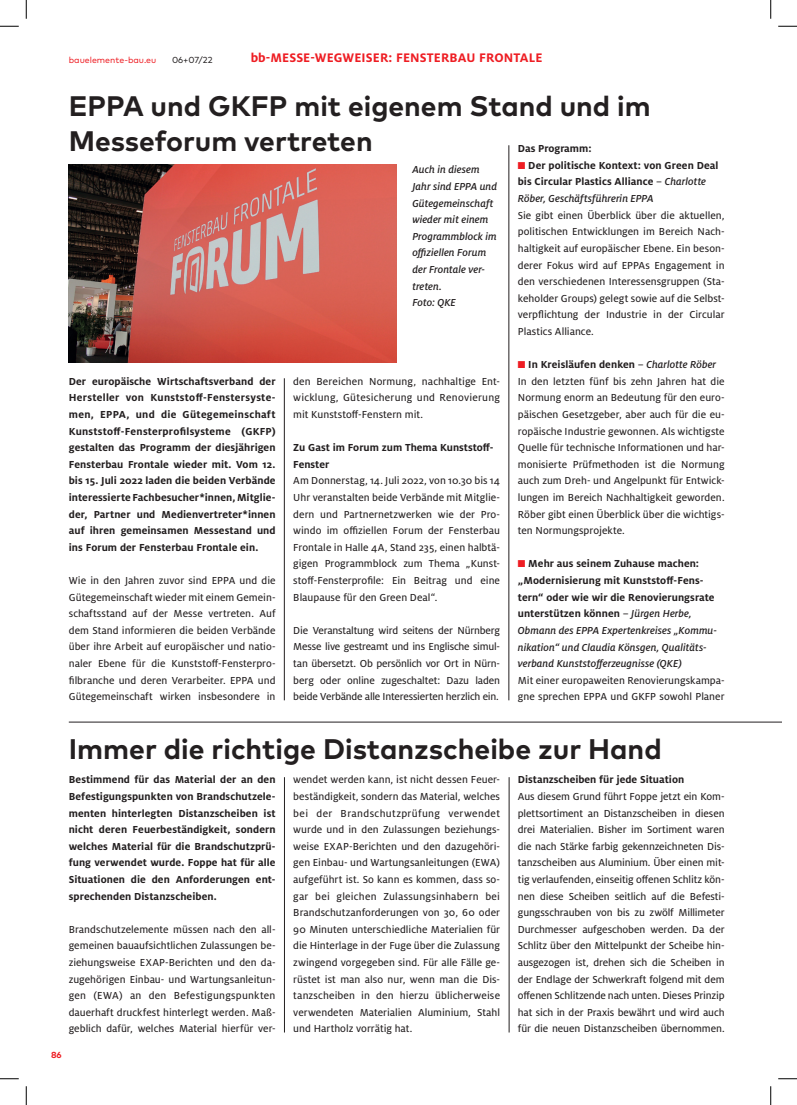
<style>
.page{position:relative;width:797px;height:1105px;background:#fff}
.page>*{position:absolute;margin:0;border:0;box-sizing:border-box;transform-origin:0 0}
.t1{font:700 28.38px "Mark Pro";color:#231f20}
.t2{font:700 28.25px/34.6px "Mark Pro";color:#231f20}
.t3{font:700 13.75px "Milo Pro";letter-spacing:.01em;color:#ee1d23}
.t4{font:11.25px/16.6px "Milo Pro Text";color:#231f20;text-align:justify}
.t5{font:700 11.25px/16.6px "Milo Pro";letter-spacing:.005em;color:#231f20;text-align:justify}
.t6{font:italic 500 11.25px/16.6px "Milo Pro";letter-spacing:.005em;color:#231f20}
.t7{font:8.75px "Mark Pro";color:#ee1d23}
.t8{font:8.75px "Mark Pro";color:#231f20}
.t9{font:700 8.75px "Mark Pro";color:#ee1d23}
.s1{color:#ee1d23}
.s2{font-family:"Milo Pro Text";font-weight:400}
.s3{font-weight:500;font-style:italic}
.s4{font-weight:700;font-style:normal}
.s5{font-family:"Milo Pro Text";font-weight:400;font-style:normal}
</style>
<div class="page">
<hr style="left:284px;top:378px;width:1px;height:322px;background:#231f20">
<hr style="left:508px;top:145px;width:1px;height:555px;background:#231f20">
<img style="left:69px;top:164px;width:328px;height:199px">
<hr style="left:284px;top:777px;width:1px;height:255px;background:#231f20">
<hr style="left:509px;top:777px;width:1px;height:255px;background:#231f20">
<hr style="left:69px;top:722px;width:712px;height:1px;background:#231f20">
<svg style="left:0;top:25px;width:19px;height:2px"></svg>
<svg style="left:778px;top:25px;width:19px;height:2px"></svg>
<svg style="left:0;top:1078px;width:19px;height:1px"></svg>
<svg style="left:778px;top:1078px;width:19px;height:1px"></svg>
<svg style="left:25px;top:0;width:2px;height:19px"></svg>
<svg style="left:25px;top:1086px;width:2px;height:19px"></svg>
<svg style="left:770px;top:0;width:1px;height:19px"></svg>
<svg style="left:770px;top:1086px;width:1px;height:19px"></svg>
<p class="t7" style="left:69px;top:54px;width:89px">bauelemente-bau.eu</p>
<p class="t8" style="left:172px;top:54px;width:42px">06+07/22</p>
<p class="t3" style="left:251px;top:50px;width:39px">bb-MESSE</p>
<p class="t3" style="left:310px;top:50px;width:52px">-WEGWEISER</p>
<p class="t3" style="left:388px;top:50px;width:24px">: FENSTERBAU</p>
<p class="t3" style="left:479px;top:50px;width:16px">FRONTALE</p>
<h2 class="t2" style="left:69px;top:86px;width:583px">EPPA und GKFP mit eigenem Stand und im<br>Messeforum vertreten</h2>
<p class="t6" style="left:412px;top:162px;width:86px">Auch in diesem<br>Jahr sind EPPA und<br>Gütegemeinschaft wieder mit einem<br>Programmblock im offiziellen Forum der Frontale ver&shy;treten.<br>Foto: QKE</p>
<p class="t5" style="left:518px;top:140px;width:75px">Das Programm:</p>
<p class="t5" style="left:518px;top:157px;width:202px;text-align:left"><span class="s1">■</span> Der politische Kontext: von Green Deal bis Circular Plastics Alliance <span class="s2">–</span> <span class="s3">Charlotte<br>Röber, Geschäftsführerin EPPA</span></p>
<p class="t4" style="left:518px;top:207px;width:208px">Sie gibt einen Überblick über die aktuellen, politischen Entwicklungen im Bereich Nach&shy;haltigkeit auf europäischer Ebene. Ein beson&shy;derer Fokus wird auf EPPAs Engagement in den verschiedenen Interessensgruppen (Sta&shy;keholder Groups) gelegt sowie auf die Selbst&shy;verpflichtung der Industrie in der Circular Plastics Alliance.</p>
<p class="t5" style="left:518px;top:356px;width:200px"><span class="s1">■</span> I n Kreisläufen denken <span class="s2">–</span> <span class="s3">Charlotte Röber</span></p>
<p class="t4" style="left:518px;top:373px;width:208px">In den letzten fünf bis zehn Jahren hat die Normung enorm an Bedeutung für den euro&shy;päischen Gesetzgeber, aber auch für die eu&shy;ropäische Industrie gewonnen. Als wichtigste Quelle für technische Informationen und har&shy;monisierte Prüfmethoden ist die Normung auch zum Dreh- und Angelpunkt für Entwick&shy;lungen im Bereich Nachhaltigkeit geworden.<br>Röber gibt einen Überblick über die wichtigs&shy;ten Normungsprojekte.</p>
<p class="t6" style="left:518px;top:556px;width:200px"><span class="s1">■</span> <span class="s4">Mehr aus seinem Zuhause machen: „Modernisierung mit Kunststoff-Fens&shy;tern“ oder wie wir die Renovierungsrate unterstützen können</span> <span class="s5">–</span> Jürgen Herbe, Obmann des EPPA Expertenkreises „Kommu&shy;nikation“ und Claudia Könsgen, Qualitäts&shy;verband Kunststofferzeugnisse (QKE)</p>
<p class="t4" style="left:518px;top:672px;width:208px">Mit einer europaweiten Renovierungskampa&shy;gne sprechen EPPA und GKFP sowohl Planer</p>
<p class="t5" style="left:69px;top:373px;width:208px">Der europäische Wirtschaftsverband der Hersteller von Kunststoff-Fenstersyste&shy;men, EPPA, und die Gütegemeinschaft Kunststoff-Fensterprofilsysteme (GKFP) gestalten das Programm der diesjährigen Fensterbau Frontale wieder mit. Vom 12. bis 15. Juli 2022 laden die beiden Verbände interessierte Fachbesucher*innen, Mitglie&shy;der, Partner und Medienvertreter*innen auf ihren gemeinsamen Messestand und ins Forum der Fensterbau Frontale ein.</p>
<p class="t4" style="left:69px;top:572px;width:208px">Wie in den Jahren zuvor sind EPPA und die Gütegemeinschaft wieder mit einem Gemein&shy;schaftsstand auf der Messe vertreten. Auf dem Stand informieren die beiden Verbände über ihre Arbeit auf europäischer und natio&shy;naler Ebene für die Kunststoff-Fensterpro&shy;filbranche und deren Verarbeiter. EPPA und Gütegemeinschaft wirken insbesondere in</p>
<p class="t4" style="left:293px;top:373px;width:208px">den Bereichen Normung, nachhaltige Ent&shy;wicklung, Gütesicherung und Renovierung mit Kunststoff-Fenstern mit.</p>
<p class="t5" style="left:293px;top:439px;width:202px">Zu Gast im Forum zum Thema Kunststoff-<br>Fenster</p>
<p class="t4" style="left:293px;top:473px;width:208px">Am Donnerstag, 14. Juli 2022, von 10.30 bis 14<br>Uhr veranstalten beide Verbände mit Mitglie&shy;dern und Partnernetzwerken wie der Pro&shy;windo im offiziellen Forum der Fensterbau Frontale in Halle 4A, Stand 235, einen halbtä&shy;gigen Programmblock zum Thema „Kunst&shy;stoff-Fensterprofile: Ein Beitrag und eine Blaupause für den Green Deal“.</p>
<p class="t4" style="left:293px;top:622px;width:208px">Die Veranstaltung wird seitens der Nürnberg Messe live gestreamt und ins Englische simul&shy;tan übersetzt. Ob persönlich vor Ort in Nürn&shy;berg oder online zugeschaltet: Dazu laden beide Verbände alle Interessierten herzlich ein.</p>
<h1 class="t1" style="left:69px;top:727px;width:594px">Immer die richtige Distanzscheibe zur Hand</h1>
<p class="t4" style="left:293px;top:772px;width:208px">wendet werden kann, ist nicht dessen Feuer&shy;beständigkeit, sondern das Material, welches bei der Brandschutzprüfung verwendet wurde und in den Zulassungen beziehungs&shy;weise EXAP-Berichten und den dazugehöri&shy;gen Einbau- und Wartungsanleitungen (EWA) aufgeführt ist. So kann es kommen, dass so&shy;gar bei gleichen Zulassungsinhabern bei Brandschutzanforderungen von 30, 60 oder 90 Minuten unterschiedliche Materialien für die Hinterlage in der Fuge über die Zulassung zwingend vorgegeben sind. Für alle Fälle ge&shy;rüstet ist man also nur, wenn man die Dis&shy;tanzscheiben in den hierzu üblicherweise verwendeten Materialien Aluminium, Stahl und Hartholz vorrätig hat.</p>
<p class="t5" style="left:518px;top:771px;width:168px">Distanzscheiben für jede Situation</p>
<p class="t5" style="left:69px;top:771px;width:208px">Bestimmend für das Material der an den Befestigungspunkten von Brandschutzele&shy;menten hinterlegten Distanzscheiben ist nicht deren Feuerbeständigkeit, sondern welches Material für die Brandschutzprü&shy;fung verwendet wurde. Foppe hat für alle Situationen die den Anforderungen ent&shy;sprechenden Distanzscheiben.</p>
<p class="t4" style="left:69px;top:921px;width:208px">Brandschutzelemente müssen nach den all&shy;gemeinen bauaufsichtlichen Zulassungen be&shy;ziehungsweise EXAP-Berichten und den da&shy;zugehörigen Einbau- und Wartungsanleitun&shy;gen (EWA) an den Befestigungspunkten dauerhaft druckfest hinterlegt werden. Maß&shy;geblich dafür, welches Material hierfür ver-</p>
<p class="t4" style="left:518px;top:788px;width:208px">Aus diesem Grund führt Foppe jetzt ein Kom&shy;plettsortiment an Distanzscheiben in diesen drei Materialien. Bisher im Sortiment waren die nach Stärke farbig gekennzeichneten Dis&shy;tanzscheiben aus Aluminium. Über einen mit&shy;tig verlaufenden, einseitig offenen Schlitz kön&shy;nen diese Scheiben seitlich auf die Befesti&shy;gungsschrauben von bis zu zwölf Millimeter Durchmesser aufgeschoben werden. Da der Schlitz über den Mittelpunkt der Scheibe hin&shy;ausgezogen ist, drehen sich die Scheiben in der Endlage der Schwerkraft folgend mit dem offenen Schlitzende nach unten. Dieses Prinzip hat sich in der Praxis bewährt und wird auch für die neuen Distanzscheiben übernommen.</p>
<p class="t9" style="left:51px;top:1049px;width:12px">86</p>
</div>
